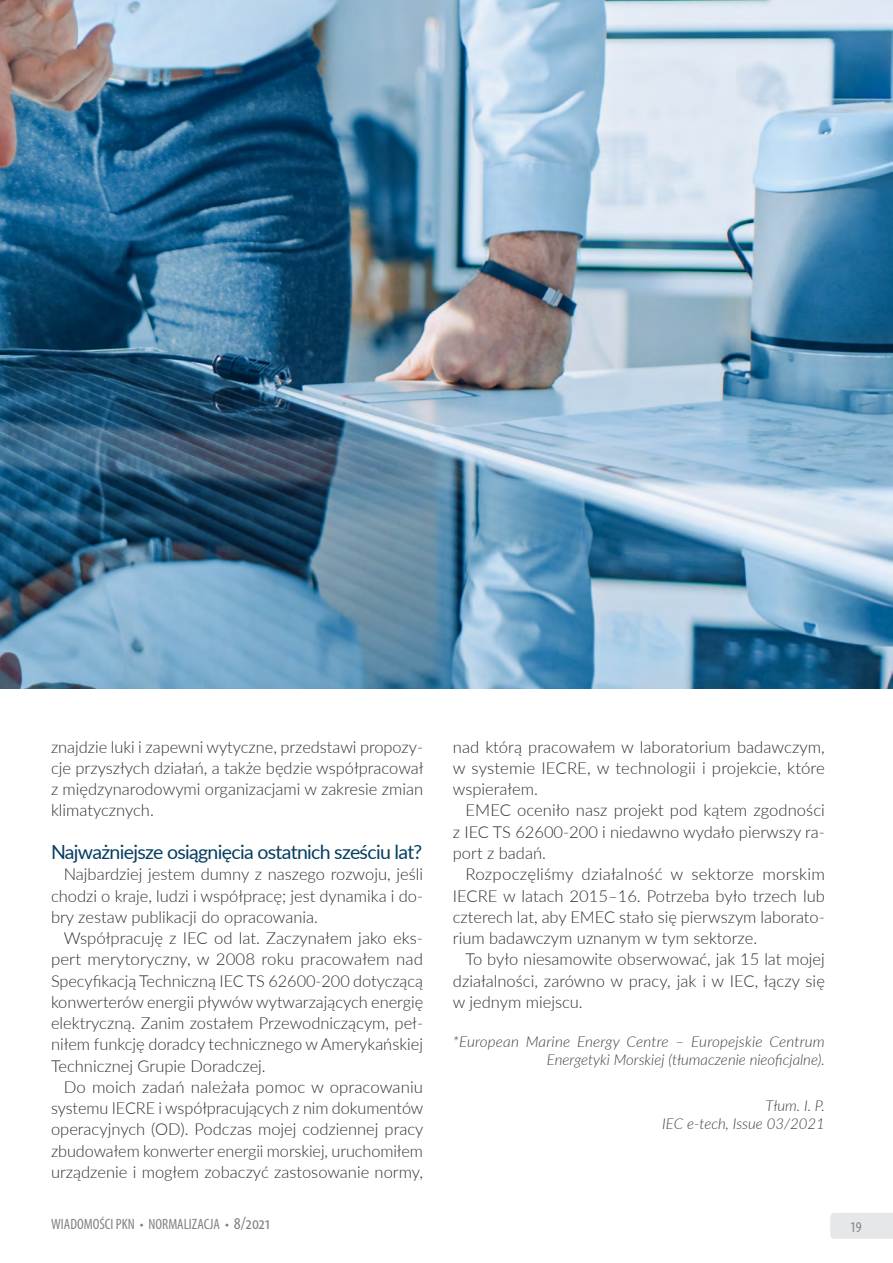
<style>
.page{position:relative;width:893px;height:1263px;background:#fff}
.page>*{position:absolute;margin:0;border:0;box-sizing:border-box;transform-origin:0 0}
.LEAD{font:19.5px "Lato";letter-spacing:-.035em;color:#053d60}
.Tekst_REGULAR___WCIĘ{font:300 16.5px/21.3px "Lato";color:#312f30;text-align:justify}
.podpis{font:italic 300 15px/18px "Lato";color:#3e3e3f;text-align:right}
.t1{font:condensed 15px "Myriad Pro";color:#808285}
.s1{font-size:18px}
</style>
<div class="page">
<div style="left:830px;top:1213px;width:63px;height:26px;background:#e6e7e9"></div>
<img style="left:0;top:0;width:893px;height:689px">
<p class="Tekst_REGULAR___WCIĘ" style="left:51px;top:735px;width:374px">znajdzie luki i zapewni wytyczne, przedstawi propozy&shy;cje przyszłych działań, a także będzie współpracował z międzynarodowymi organizacjami w zakresie zmian klimatycznych.</p>
<p class="LEAD" style="left:51px;top:838px;width:373px">Najważniejsze osiągnięcia ostatnich sześciu lat?</p>
<p class="Tekst_REGULAR___WCIĘ" style="left:51px;top:863px;width:374px;text-indent:13px">Najbardziej jestem dumny z naszego rozwoju, jeśli chodzi o kraje, ludzi i współpracę; jest dynamika i do&shy;bry zestaw publikacji do opracowania.</p>
<p class="Tekst_REGULAR___WCIĘ" style="left:51px;top:927px;width:374px;text-indent:13px">Współpracuję z IEC od lat. Zaczynałem jako eks&shy;pert merytoryczny, w 2008 roku pracowałem nad Specyfikacją Techniczną IEC TS 62600-200 dotyczącą konwerterów energii pływów wytwarzających energię elektryczną. Zanim zostałem Przewodniczącym, peł&shy;niłem funkcję doradcy technicznego w Amerykańskiej Technicznej Grupie Doradczej.</p>
<p class="Tekst_REGULAR___WCIĘ" style="left:51px;top:1076px;width:374px;text-indent:13px">Do moich zadań należała pomoc w opracowaniu systemu IECRE i współpracujących z nim dokumentów operacyjnych (OD). Podczas mojej codziennej pracy zbudowałem konwerter energii morskiej, uruchomiłem urządzenie i mogłem zobaczyć zastosowanie normy,</p>
<p class="Tekst_REGULAR___WCIĘ" style="left:453px;top:735px;width:374px">nad którą pracowałem w laboratorium badawczym, w systemie IECRE, w technologii i projekcie, które wspierałem.</p>
<p class="Tekst_REGULAR___WCIĘ" style="left:453px;top:799px;width:374px;text-indent:13px">EMEC oceniło nasz projekt pod kątem zgodności z IEC TS 62600-200 i niedawno wydało pierwszy ra&shy;port z badań.</p>
<p class="Tekst_REGULAR___WCIĘ" style="left:453px;top:863px;width:374px;text-indent:13px">Rozpoczęliśmy działalność w sektorze morskim IECRE w latach 2015–16. Potrzeba było trzech lub czterech lat, aby EMEC stało się pierwszym laborato&shy;rium badawczym uznanym w tym sektorze.</p>
<p class="Tekst_REGULAR___WCIĘ" style="left:453px;top:948px;width:374px;text-indent:13px">To było niesamowite obserwować, jak 15 lat mojej działalności, zarówno w pracy, jak i w IEC, łączy się w jednym miejscu.</p>
<p class="podpis" style="left:453px;top:1032px;width:374px">*European Marine Energy Centre – Europejskie Centrum<br>Energetyki Morskiej (tłumaczenie nieoficjalne).</p>
<p class="podpis" style="left:765px;top:1096px;width:61px">Tłum. I. P.</p>
<p class="podpis" style="left:662px;top:1114px;width:164px">IEC e-tech, Issue 03/2021</p>
<p class="t1" style="left:51px;top:1215px;width:220px">WIADOMOŚCI PKN • NORMALIZACJA • <span class="s1">8/2021</span></p>
<p class="t1" style="left:850px;top:1218px;width:13px">19</p>
</div>
